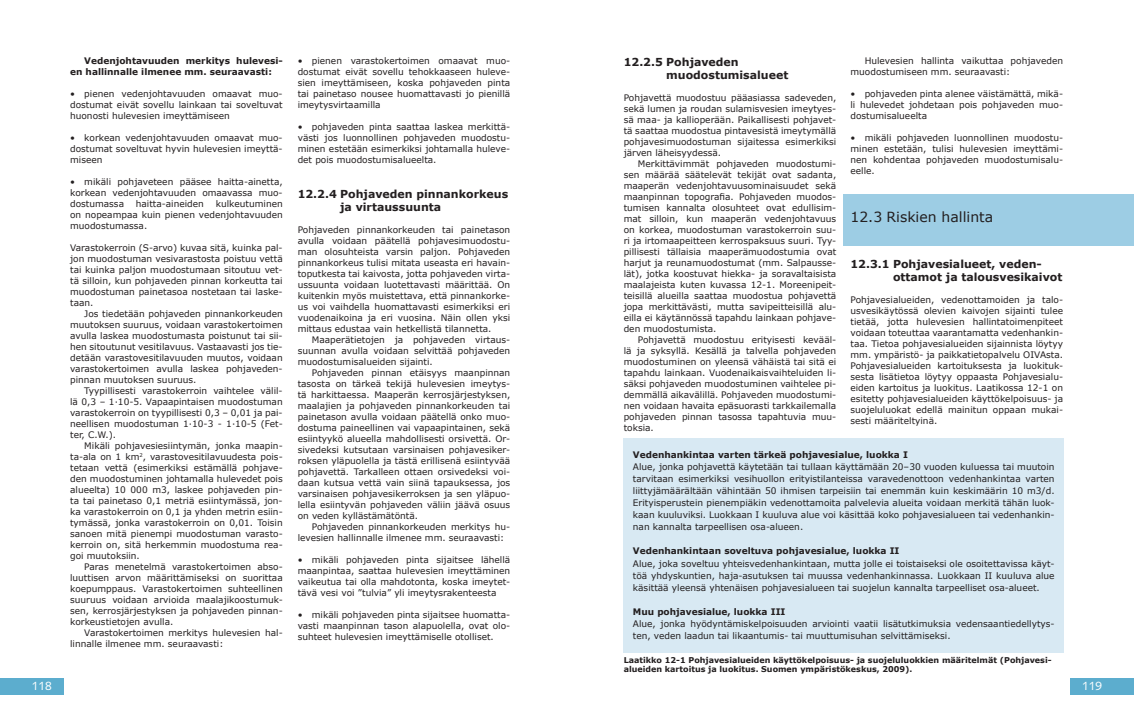
<style>
.page{position:relative;width:1134px;height:709px;background:#fff}
.page>*{position:absolute;margin:0;border:0;box-sizing:border-box;transform-origin:0 0}
.t1{font:14px "Verdana";color:#231f20}
.t2{font:12px "Syntax";color:#fff}
.t3{font:700 11px/13px "Verdana";color:#231f20}
.t4{font:9px/11px "Verdana";color:#231f20;text-align:justify}
.t5{font:700 9px/11px "Verdana";color:#231f20}
.t6{font:700 8px/9px "Verdana";color:#231f20}
</style>
<div class="page">
<div style="left:0;top:678px;width:64px;height:16px;background:#5cadce"></div>
<div style="left:1070px;top:678px;width:64px;height:16px;background:#5cadce"></div>
<div style="left:843px;top:194px;width:291px;height:51px;background:#9dcde4"></div>
<div style="left:624px;top:438px;width:440px;height:214px;background:#d8e9f3"></div>
<p class="t5" style="left:70px;top:55px;width:214px;text-indent:14px">Vedenjohtavuuden merkitys hulevesi&shy;en hallinnalle ilmenee mm. seuraavasti:</p>
<p class="t4" style="left:70px;top:88px;width:214px">• pienen vedenjohtavuuden omaavat muo&shy;dostumat eivät sovellu lainkaan tai soveltuvat huonosti hulevesien imeyttämiseen</p>
<p class="t4" style="left:70px;top:132px;width:214px">• korkean vedenjohtavuuden omaavat muo&shy;dostumat soveltuvat hyvin hulevesien imeyttä&shy;miseen</p>
<p class="t4" style="left:70px;top:176px;width:214px">• mikäli pohjaveteen pääsee haitta-ainetta, korkean vedenjohtavuuden omaavassa muo&shy;dostumassa</p>
<p class="t4" style="left:70px;top:198px;width:214px;text-indent:146px">kulkeutuminen on nopeampaa kuin pienen vedenjohtavuuden muodostumassa.</p>
<p class="t4" style="left:70px;top:242px;width:214px">Varastokerroin (S-arvo) kuvaa sitä, kuinka pal&shy;jon muodostuman vesivarastosta poistuu vettä tai kuinka paljon muodostumaan sitoutuu vet&shy;tä silloin, kun pohjaveden pinnan korkeutta tai muodostuman painetasoa nostetaan tai laske&shy;taan.</p>
<p class="t4" style="left:70px;top:308px;width:214px;text-indent:14px">Jos tiedetään pohjaveden pinnankorkeuden muutoksen suuruus, voidaan varastokertoimen avulla laskea muodostumasta poistunut tai sii&shy;hen sitoutunut vesitilavuus. Vastaavasti jos tie&shy;detään varastovesitilavuuden muutos, voidaan varastokertoimen avulla laskea pohjaveden&shy;pinnan muutoksen suuruus.</p>
<p class="t4" style="left:70px;top:385px;width:214px;text-indent:14px">Tyypillisesti varastokerroin vaihtelee välil&shy;lä 0,3 – 1∙10-5. Vapaapintaisen muodostuman varastokerroin on tyypillisesti 0,3 – 0,01 ja pai&shy;neellisen muodostuman 1∙10-3 - 1∙10-5 (Fet&shy;ter, C.W.).</p>
<p class="t4" style="left:70px;top:440px;width:214px;text-indent:14px">Mikäli pohjavesiesiintymän, jonka maapin&shy;ta-ala on 1 km<sup>2</sup>, varastovesitilavuudesta pois&shy;tetaan vettä (esimerkiksi estämällä pohjave&shy;den muodostuminen johtamalla hulevedet pois alueelta) 10 000 m3, laskee pohjaveden pin&shy;ta tai painetaso 0,1 metriä esiintymässä, jon&shy;ka varastokerroin on 0,1 ja yhden metrin esiin&shy;tymässä, jonka varastokerroin on 0,01. Toisin sanoen mitä pienempi muodostuman varasto&shy;kerroin on, sitä herkemmin muodostuma rea&shy;goi muutoksiin.</p>
<p class="t4" style="left:70px;top:561px;width:214px;text-indent:14px">Paras menetelmä varastokertoimen abso&shy;luuttisen arvon määrittämiseksi on suorittaa koepumppaus. Varastokertoimen suhteellinen suuruus voidaan arvioida maalajikoostumuk&shy;sen, kerrosjärjestyksen ja pohjaveden pinnan&shy;korkeustietojen avulla.</p>
<p class="t4" style="left:70px;top:627px;width:214px;text-indent:14px">Varastokertoimen merkitys hulevesien hal&shy;linnalle ilmenee mm. seuraavasti:</p>
<p class="t4" style="left:136px;top:198px;width:70px">haitta-aineiden</p>
<p class="t4" style="left:298px;top:55px;width:214px">• pienen varastokertoimen omaavat muo&shy;dostumat eivät sovellu tehokkaaseen huleve&shy;sien imeyttämiseen, koska pohjaveden pinta tai painetaso nousee huomattavasti jo pienillä imeytysvirtaamilla</p>
<p class="t4" style="left:298px;top:121px;width:214px">• pohjaveden pinta saattaa laskea merkittä&shy;västi jos luonnollinen pohjaveden muodostu&shy;minen estetään esimerkiksi johtamalla huleve&shy;det pois muodostumisalueelta.</p>
<p class="t3" style="left:340px;top:187px;width:170px;text-indent:-43px">12.2.4 Pohjaveden pinnankorkeus ja virtaussuunta</p>
<p class="t4" style="left:298px;top:224px;width:214px">Pohjaveden pinnankorkeuden tai painetason avulla voidaan päätellä pohjavesimuodostu&shy;man olosuhteista varsin paljon. Pohjaveden pinnankorkeus tulisi mitata useasta eri havain&shy;toputkesta tai kaivosta, jotta pohjaveden virta&shy;ussuunta voidaan luotettavasti määrittää. On kuitenkin myös muistettava, että pinnankorke&shy;us voi vaihdella huomattavasti esimerkiksi eri vuodenaikoina ja eri vuosina. Näin ollen yksi mittaus edustaa vain hetkellistä tilannetta.</p>
<p class="t4" style="left:298px;top:334px;width:214px;text-indent:14px">Maaperätietojen ja pohjaveden virtaus&shy;suunnan avulla voidaan selvittää pohjaveden muodostumisalueiden sijainti.</p>
<p class="t4" style="left:298px;top:367px;width:214px;text-indent:14px">Pohjaveden pinnan etäisyys maanpinnan tasosta on tärkeä tekijä hulevesien imeytys&shy;tä harkittaessa. Maaperän kerrosjärjestyksen, maalajien ja pohjaveden pinnankorkeuden tai painetason avulla voidaan päätellä onko muo&shy;dostuma paineellinen vai vapaapintainen, sekä esiintyykö alueella mahdollisesti orsivettä. Or&shy;sivedeksi kutsutaan varsinaisen pohjavesiker&shy;roksen yläpuolella ja tästä erillisenä esiintyvää pohjavettä. Tarkalleen ottaen orsivedeksi voi&shy;daan kutsua vettä vain siinä tapauksessa, jos varsinaisen pohjavesikerroksen ja sen yläpuo&shy;lella esiintyvän pohjaveden väliin jäävä osuus on veden kyllästämätöntä.</p>
<p class="t4" style="left:298px;top:521px;width:214px;text-indent:14px">Pohjaveden pinnankorkeuden merkitys hu&shy;levesien hallinnalle ilmenee mm. seuraavasti:</p>
<p class="t4" style="left:298px;top:554px;width:214px">• mikäli pohjaveden pinta sijaitsee lähellä maanpintaa, saattaa hulevesien imeyttäminen vaikeutua tai olla mahdotonta, koska imeytet&shy;tävä vesi voi ”tulvia” yli imeytysrakenteesta</p>
<p class="t4" style="left:298px;top:609px;width:214px">• mikäli pohjaveden pinta sijaitsee huomatta&shy;vasti maanpinnan tason alapuolella, ovat olo&shy;suhteet hulevesien imeyttämiselle otolliset.</p>
<p class="t4" style="left:850px;top:55px;width:214px;text-indent:14px">Hulevesien hallinta vaikuttaa pohjaveden muodostumiseen mm. seuraavasti:</p>
<p class="t4" style="left:850px;top:88px;width:214px">• pohjaveden pinta alenee väistämättä, mikä&shy;li hulevedet johdetaan pois pohjaveden muo&shy;dostumisalueelta</p>
<p class="t4" style="left:850px;top:132px;width:214px">• mikäli pohjaveden luonnollinen muodostu&shy;minen estetään, tulisi hulevesien imeyttämi&shy;nen kohdentaa pohjaveden muodostumisalu&shy;eelle.</p>
<h1 class="t1" style="left:850px;top:208px;width:144px">12.3 Riskien hallinta</h1>
<p class="t3" style="left:893px;top:257px;width:171px;text-indent:-43px">12.3.1 Pohjavesialueet, veden&shy;ottamot ja talousvesikaivot</p>
<p class="t4" style="left:850px;top:294px;width:214px">Pohjavesialueiden, vedenottamoiden ja talo&shy;usvesikäytössä olevien kaivojen sijainti tulee tietää, jotta hulevesien hallintatoimenpiteet voidaan toteuttaa vaarantamatta vedenhankin&shy;taa. Tietoa pohjavesialueiden sijainnista löytyy mm. ympäristö- ja paikkatietopalvelu OIVAsta.<br>Pohjavesialueiden kartoituksesta ja luokituk&shy;sesta lisätietoa löytyy oppaasta Pohjavesialu&shy;eiden kartoitus ja luokitus. Laatikossa 12-1 on esitetty pohjavesialueiden käyttökelpoisuus- ja suojeluluokat edellä mainitun oppaan mukai&shy;sesti määriteltyinä.</p>
<p class="t5" style="left:633px;top:449px;width:276px">Vedenhankintaa varten tärkeä pohjavesialue, luokka I</p>
<p class="t4" style="left:633px;top:461px;width:423px;line-height:12px">Alue, jonka pohjavettä käytetään tai tullaan käyttämään 20–30 vuoden kuluessa tai muutoin tarvitaan esimerkiksi vesihuollon erityistilanteissa varavedenottoon vedenhankintaa varten liittyjämäärältään vähintään 50 ihmisen tarpeisiin tai enemmän kuin keskimäärin 10 m3/d.<br>Erityisperustein pienempiäkin vedenottamoita palvelevia alueita voidaan merkitä tähän luok&shy;kaan kuuluviksi. Luokkaan I kuuluva alue voi käsittää koko pohjavesialueen tai vedenhankin&shy;nan kannalta tarpeellisen osa-alueen.</p>
<p class="t5" style="left:633px;top:545px;width:268px">Vedenhankintaan soveltuva pohjavesialue, luokka II</p>
<p class="t4" style="left:633px;top:557px;width:423px;line-height:12px">Alue, joka soveltuu yhteisvedenhankintaan, mutta jolle ei toistaiseksi ole osoitettavissa käyt&shy;töä yhdyskuntien, haja-asutuksen tai muussa vedenhankinnassa. Luokkaan II kuuluva alue käsittää yleensä yhtenäisen pohjavesialueen tai suojelun kannalta tarpeelliset osa-alueet.</p>
<p class="t5" style="left:633px;top:605px;width:154px">Muu pohjavesialue, luokka III</p>
<p class="t4" style="left:633px;top:617px;width:423px;line-height:12px">Alue, jonka hyödyntämiskelpoisuuden arviointi vaatii lisätutkimuksia vedensaantiedellytys&shy;ten, veden laadun tai likaantumis- tai muuttumisuhan selvittämiseksi.</p>
<p class="t6" style="left:624px;top:655px;width:429px">Laatikko 12-1 Pohjavesialueiden käyttökelpoisuus- ja suojeluluokkien määritelmät (Pohjavesi&shy;alueiden kartoitus ja luokitus. Suomen ympäristökeskus, 2009).</p>
<p class="t3" style="left:666px;top:55px;width:124px;text-indent:-43px">12.2.5 Pohjaveden muodostumisalueet</p>
<p class="t4" style="left:624px;top:92px;width:214px">Pohjavettä muodostuu pääasiassa sadeveden, sekä lumen ja roudan sulamisvesien imeytyes&shy;sä maa- ja kallioperään. Paikallisesti pohjavet&shy;tä saattaa muodostua pintavesistä imeytymällä pohjavesimuodostuman sijaitessa esimerkiksi järven läheisyydessä.</p>
<p class="t4" style="left:624px;top:158px;width:214px;text-indent:14px">Merkittävimmät pohjaveden muodostumi&shy;sen määrää säätelevät tekijät ovat sadanta, maaperän vedenjohtavuusominaisuudet sekä maanpinnan topografia. Pohjaveden muodos&shy;tumisen kannalta olosuhteet ovat edullisim&shy;mat silloin, kun maaperän vedenjohtavuus on korkea, muodostuman varastokerroin suu&shy;ri ja irtomaapeitteen kerrospaksuus suuri. Tyy&shy;pillisesti tällaisia maaperämuodostumia ovat harjut ja reunamuodostumat (mm. Salpausse&shy;lät), jotka koostuvat hiekka- ja soravaltaisista maalajeista kuten kuvassa 12-1. Moreenipeit&shy;teisillä alueilla saattaa muodostua pohjavettä jopa merkittävästi, mutta savipeitteisillä alu&shy;eilla ei käytännössä tapahdu lainkaan pohjave&shy;den muodostumista.</p>
<p class="t4" style="left:624px;top:334px;width:214px;text-indent:14px">Pohjavettä muodostuu erityisesti kevääl&shy;lä ja syksyllä. Kesällä ja talvella pohjaveden muodostuminen on yleensä vähäistä tai sitä ei tapahdu lainkaan. Vuodenaikaisvaihteluiden li&shy;säksi pohjaveden muodostuminen vaihtelee pi&shy;demmällä aikavälillä. Pohjaveden muodostumi&shy;nen voidaan havaita epäsuorasti tarkkailemalla pohjaveden pinnan tasossa tapahtuvia muu&shy;toksia.</p>
<h2 class="t2" style="left:32px;top:678px;width:22px">118</h2>
<h2 class="t2" style="left:1082px;top:678px;width:22px">119</h2>
</div>
